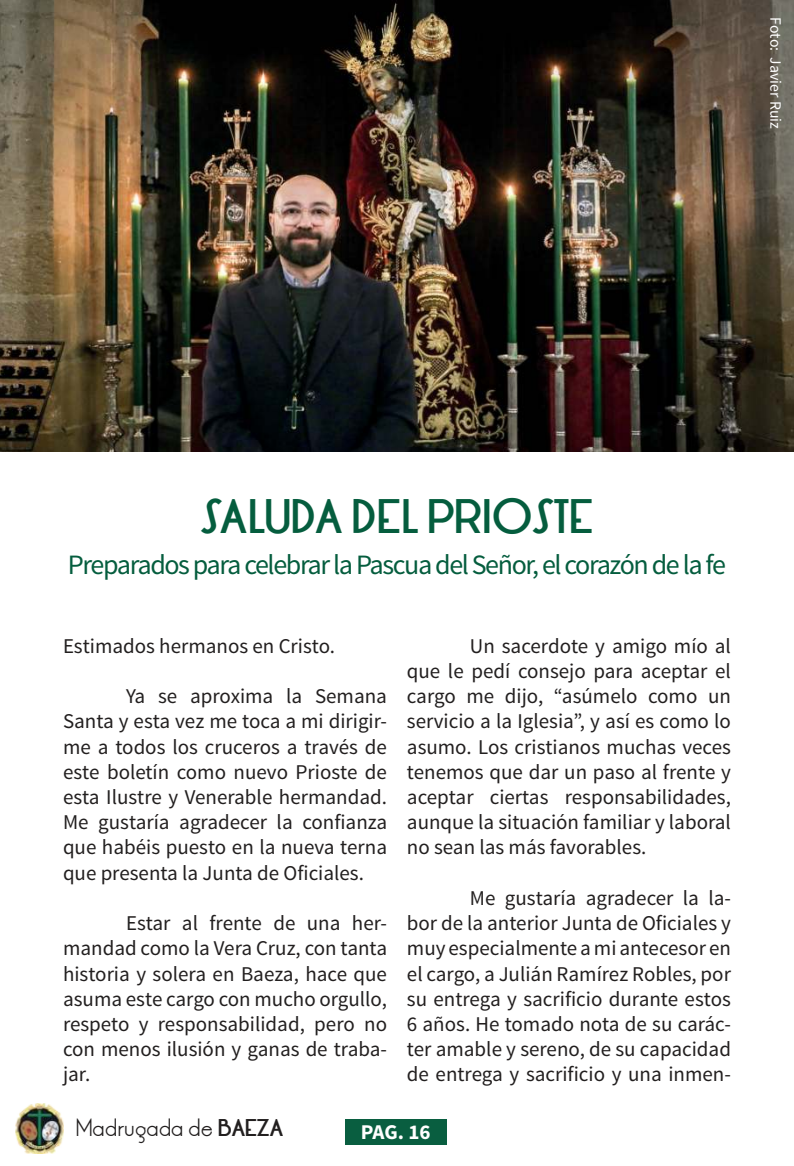
<style>
.page{position:relative;width:794px;height:1166px;background:#fff}
.page>*{position:absolute;margin:0;border:0;box-sizing:border-box;transform-origin:0 0}
.t1{font:700 38.5px "LRT Oksana";color:#055d3e}
.t2{font:28px "Source Sans Pro";letter-spacing:-.05em;color:#055d3e}
.t3{font:21px/25.2px "Source Sans Pro";color:#221f1f;text-align:justify}
.t4{font:700 21px "Source Sans Pro";color:#fff}
.t5{font:19.25px "LRT Oksana";color:#221f1f}
.t6{font:15.75px "Source Sans Pro";color:#fff}
.s1{font-weight:700}
</style>
<div class="page">
<div style="left:345px;top:1118px;width:101px;height:26px;background:#095e40"></div>
<img style="left:15px;top:1103px;width:49px;height:50px">
<img style="left:0;top:0;width:794px;height:452px">
<p class="t6" style="left:783px;top:17px;width:113px;rotate:90deg">Foto: Javier Ruiz</p>
<h1 class="t1" style="left:201px;top:489px;width:393px">SALUDA DEL PRIOSTE</h1>
<h2 class="t2" style="left:68px;top:551px;width:659px">Preparados para celebrar la Pascua del Señor, el corazón de la fe</h2>
<p class="t3" style="left:63px;top:634px;width:274px">Estimados hermanos en Cristo.</p>
<p class="t3" style="left:63px;top:684px;width:325px;text-indent:63px">Ya se aproxima la Semana Santa y esta vez me toca a mi dirigir&shy;me a todos los cruceros a través de este boletín como nuevo Prioste de esta Ilustre y Venerable hermandad.<br>Me gustaría agradecer la confianza que habéis puesto en la nueva terna que presenta la Junta de Oficiales.</p>
<p class="t3" style="left:63px;top:911px;width:325px;text-indent:63px">Estar al frente de una her&shy;mandad como la Vera Cruz, con tanta historia y solera en Baeza, hace que asuma este cargo con mucho orgullo, respeto y responsabilidad, pero no con menos ilusión y ganas de traba&shy;jar.</p>
<p class="t3" style="left:407px;top:634px;width:325px;text-indent:63px">Un sacerdote y amigo mío al que le pedí consejo para aceptar el cargo me dijo, “asúmelo como un servicio a la Iglesia”, y así es como lo asumo. Los cristianos muchas veces tenemos que dar un paso al frente y aceptar ciertas responsabilidades, aunque la situación familiar y laboral no sean las más favorables.</p>
<p class="t3" style="left:407px;top:886px;width:325px;text-indent:63px">Me gustaría agradecer la la&shy;bor de la anterior Junta de Oficiales y muy especialmente a mi antecesor en el cargo, a Julián Ramírez Robles, por su entrega y sacrificio durante estos 6 años. He tomado nota de su carác&shy;ter amable y sereno, de su capacidad de entrega y sacrificio y una inmen-</p>
<p class="t5" style="left:76px;top:1114px;width:209px">Madrugada de <span class="s1">BAEZA</span></p>
<p class="t4" style="left:361px;top:1122px;width:71px">PAG. 16</p>
</div>
